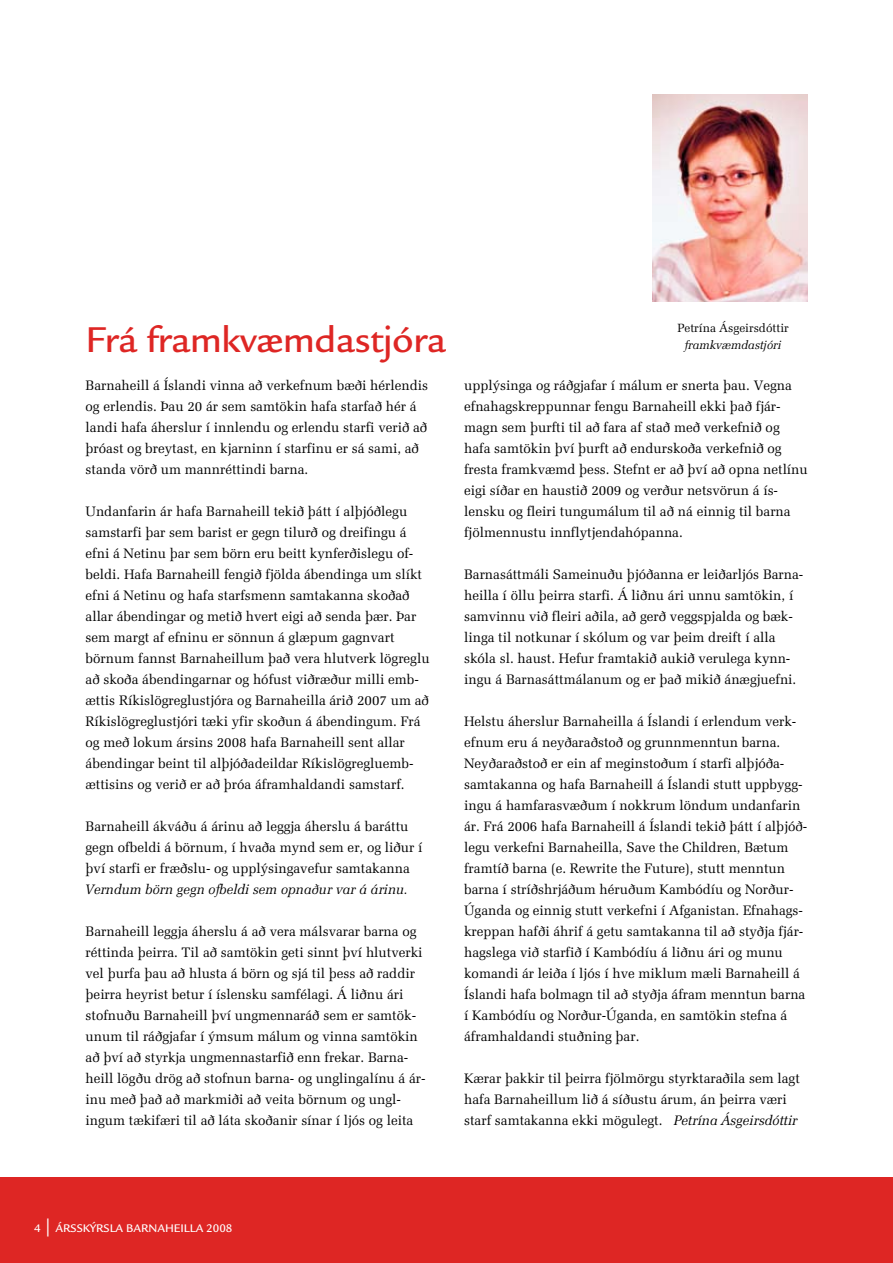
<style>
.page{position:relative;width:893px;height:1263px;background:#fff}
.page>*{position:absolute;margin:0;border:0;box-sizing:border-box;transform-origin:0 0}
.t1{font:500 39px "Legacy Sans";letter-spacing:-.01em;color:#de2624}
.t2{font:13.8px/21px "Zapf Elliptical 711 BT";color:#000}
.t3{font:italic 13.8px "Zapf Elliptical 711 BT";color:#000}
.t4{font:500 12px "Legacy Sans";color:#fff}
.t5{font:12px "Zapf Elliptical 711 BT";color:#000}
.t6{font:italic 12px "Zapf Elliptical 711 BT";color:#000}
.s1{font-style:italic}
.s2{font-family:"Franklin Gothic";font-weight:400;font-stretch:condensed;font-size:18px}
</style>
<div class="page">
<div style="left:0;top:1178px;width:893px;height:85px;background:#de2624"></div>
<img style="left:652px;top:95px;width:155px;height:207px">
<h1 class="t1" style="left:86px;top:318px;width:362px">Frá framkvæmdastjóra</h1>
<p class="t5" style="left:677px;top:321px;width:113px">Petrína Ásgeirsdóttir</p>
<p class="t6" style="left:685px;top:337px;width:98px">framkvæmdastjóri</p>
<p class="t2" style="left:86px;top:375px;width:344px">Barnaheill á Íslandi vinna að verkefnum bæði hérlendis og erlendis. Þau 20 ár sem samtökin hafa starfað hér á landi hafa áherslur í innlendu og erlendu starfi verið að þróast og breytast, en kjarninn í starfinu er sá sami, að standa vörð um mannréttindi barna.</p>
<p class="t2" style="left:86px;top:501px;width:346px">Undanfarin ár hafa Barnaheill tekið þátt í alþjóðlegu samstarfi þar sem barist er gegn tilurð og dreifingu á efni á Netinu þar sem börn eru beitt kynferðislegu of&shy;beldi. Hafa Barnaheill fengið fjölda ábendinga um slíkt efni á Netinu og hafa starfsmenn samtakanna skoðað allar ábendingar og metið hvert eigi að senda þær. Þar sem margt af efninu er sönnun á glæpum gagnvart börnum fannst Barnaheillum það vera hlutverk lögreglu að skoða ábendingarnar og hófust viðræður milli emb&shy;ættis Ríkislögreglustjóra og Barnaheilla árið 2007 um að Ríkislögreglustjóri tæki yfir skoðun á ábendingum. Frá og með lokum ársins 2008 hafa Barnaheill sent allar ábendingar beint til alþjóðadeildar Ríkislögregluemb&shy;ættisins og verið er að þróa áframhaldandi samstarf.</p>
<p class="t2" style="left:86px;top:816px;width:338px">Barnaheill ákváðu á árinu að leggja áherslu á baráttu gegn ofbeldi á börnum, í hvaða mynd sem er, og liður í því starfi er fræðslu- og upplýsingavefur samtakanna</p>
<p class="t3" style="left:86px;top:881px;width:324px">Verndum börn gegn ofbeldi sem opnaður var á árinu.</p>
<p class="t2" style="left:86px;top:921px;width:342px">Barnaheill leggja áherslu á að vera málsvarar barna og réttinda þeirra. Til að samtökin geti sinnt því hlutverki vel þurfa þau að hlusta á börn og sjá til þess að raddir þeirra heyrist betur í íslensku samfélagi. Á liðnu ári stofnuðu Barnaheill því ungmennaráð sem er samtök&shy;unum til ráðgjafar í ýmsum málum og vinna samtökin að því að styrkja ungmennastarfið enn frekar. Barna&shy;heill lögðu drög að stofnun barna- og unglingalínu á ár&shy;inu með það að markmiði að veita börnum og ungl&shy;ingum tækifæri til að láta skoðanir sínar í ljós og leita</p>
<p class="t2" style="left:464px;top:375px;width:345px">upplýsinga og ráðgjafar í málum er snerta þau. Vegna efnahagskreppunnar fengu Barnaheill ekki það fjár&shy;magn sem þurfti til að fara af stað með verkefnið og hafa samtökin því þurft að endurskoða verkefnið og fresta framkvæmd þess. Stefnt er að því að opna netlínu eigi síðar en haustið 2009 og verður netsvörun á ís&shy;lensku og fleiri tungumálum til að ná einnig til barna fjölmennustu innflytjendahópanna.</p>
<p class="t2" style="left:464px;top:564px;width:341px">Barnasáttmáli Sameinuðu þjóðanna er leiðarljós Barna&shy;heilla í öllu þeirra starfi. Á liðnu ári unnu samtökin, í samvinnu við fleiri aðila, að gerð veggspjalda og bæk&shy;linga til notkunar í skólum og var þeim dreift í alla skóla sl. haust. Hefur framtakið aukið verulega kynn&shy;ingu á Barnasáttmálanum og er það mikið ánægjuefni.</p>
<p class="t2" style="left:464px;top:711px;width:345px">Helstu áherslur Barnaheilla á Íslandi í erlendum verk&shy;efnum eru á neyðaraðstoð og grunnmenntun barna.<br>Neyðaraðstoð er ein af meginstoðum í starfi alþjóða&shy;samtakanna og hafa Barnaheill á Íslandi stutt uppbygg&shy;ingu á hamfarasvæðum í nokkrum löndum undanfarin ár. Frá 2006 hafa Barnaheill á Íslandi tekið þátt í alþjóð&shy;legu verkefni Barnaheilla, Save the Children, Bætum framtíð barna (e. Rewrite the Future), stutt menntun barna í stríðshrjáðum héruðum Kambódíu og Norður-Úganda og einnig stutt verkefni í Afganistan. Efnahags&shy;kreppan hafði áhrif á getu samtakanna til að styðja fjár&shy;hagslega við starfið í Kambódíu á liðnu ári og munu komandi ár leiða í ljós í hve miklum mæli Barnaheill á Íslandi hafa bolmagn til að styðja áfram menntun barna í Kambódíu og Norður-Úganda, en samtökin stefna á áframhaldandi stuðning þar.</p>
<p class="t2" style="left:464px;top:1068px;width:337px">Kærar þakkir til þeirra fjölmörgu styrktaraðila sem lagt hafa Barnaheillum lið á síðustu árum, án þeirra væri starf samtakanna ekki mögulegt. <span class="s1">Petrína Ásgeirsdóttir</span></p>
<p class="t4" style="left:34px;top:1221px;width:200px">4 <span class="s2">|</span> ÁRSSKÝRSLA BARNAHEILLA 2008</p>
</div>
